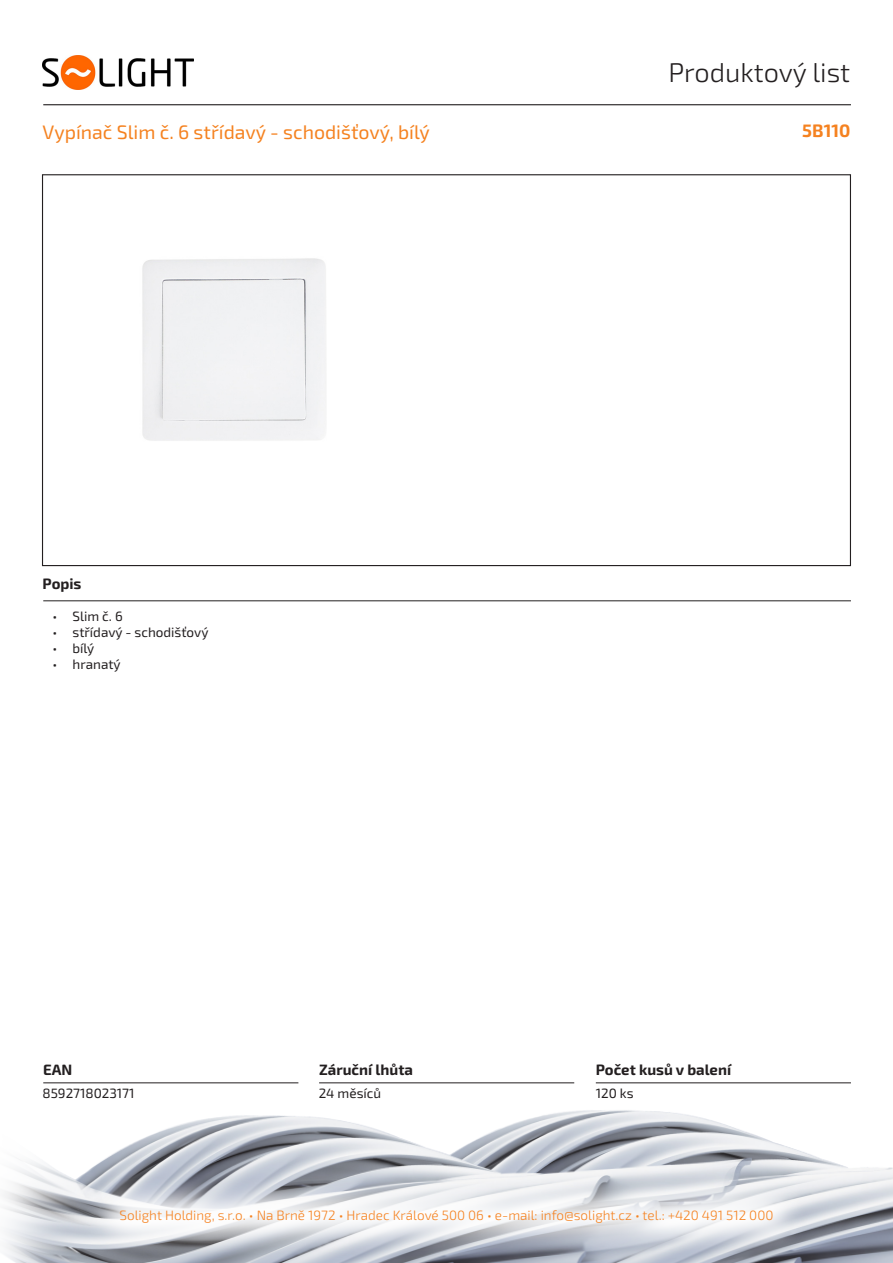
<style>
.page{position:relative;width:893px;height:1263px;background:#fff}
.page>*{position:absolute;margin:0;border:0;box-sizing:border-box;transform-origin:0 0}
.t1{font:300 27px "Exo 2.0";color:#231f20}
.t2{font:19.5px "Exo 2.0";color:#f58220}
.Kód_produktu{font:700 18px "Exo 2.0";color:#f58220}
.t3{font:700 15px "Exo 2.0";color:#231f20}
.t4{font:300 13.5px "Exo 2.0";color:#f58220}
.t5{font:13.5px "Exo 2.0";color:#231f20}
</style>
<div class="page">
<img style="left:3px;top:1082px;width:890px;height:181px">
<hr style="left:43px;top:104px;width:808px;height:1px;background:#231f20">
<hr style="left:43px;top:600px;width:808px;height:1px;background:#231f20">
<hr style="left:596px;top:1082px;width:255px;height:1px;background:#231f20">
<hr style="left:319px;top:1082px;width:255px;height:1px;background:#231f20">
<hr style="left:43px;top:1082px;width:255px;height:1px;background:#231f20">
<svg style="left:85px;top:1174px;width:723px;height:84px"></svg>
<img style="left:43px;top:55px;width:150px;height:34px">
<div style="left:142px;top:258px;width:184px;height:183px;background:#f0f1f3"></div>
<h1 class="t1" style="left:668px;top:57px;width:183px">Produktový list</h1>
<p class="t2" style="left:43px;top:120px;width:389px">Vypínač Slim č. 6 střídavý - schodišťový, bílý</p>
<p class="Kód_produktu" style="left:802px;top:120px;width:50px">5B110</p>
<p class="t3" style="left:43px;top:575px;width:40px">Popis</p>
<p class="t5" style="left:53px;top:608px;width:72px">• Slim č. 6</p>
<p class="t5" style="left:53px;top:624px;width:157px">• střídavý - schodišťový</p>
<p class="t5" style="left:53px;top:640px;width:43px">• bílý</p>
<p class="t5" style="left:53px;top:657px;width:70px">• hranatý</p>
<p class="t3" style="left:43px;top:1060px;width:31px">EAN</p>
<p class="t3" style="left:319px;top:1060px;width:95px">Záruční lhůta</p>
<p class="t3" style="left:596px;top:1060px;width:137px">Počet kusů v balení</p>
<p class="t5" style="left:43px;top:1085px;width:94px">8592718023171</p>
<p class="t5" style="left:319px;top:1085px;width:64px">24 měsíců</p>
<p class="t5" style="left:596px;top:1085px;width:39px">120 ks</p>
<p class="t4" style="left:120px;top:1208px;width:655px">Solight Holding, s.r.o. • Na Brně 1972 • Hradec Králové 500 06 • e-mail: info@solight.cz • tel.: +420 491 512 000</p>
</div>
